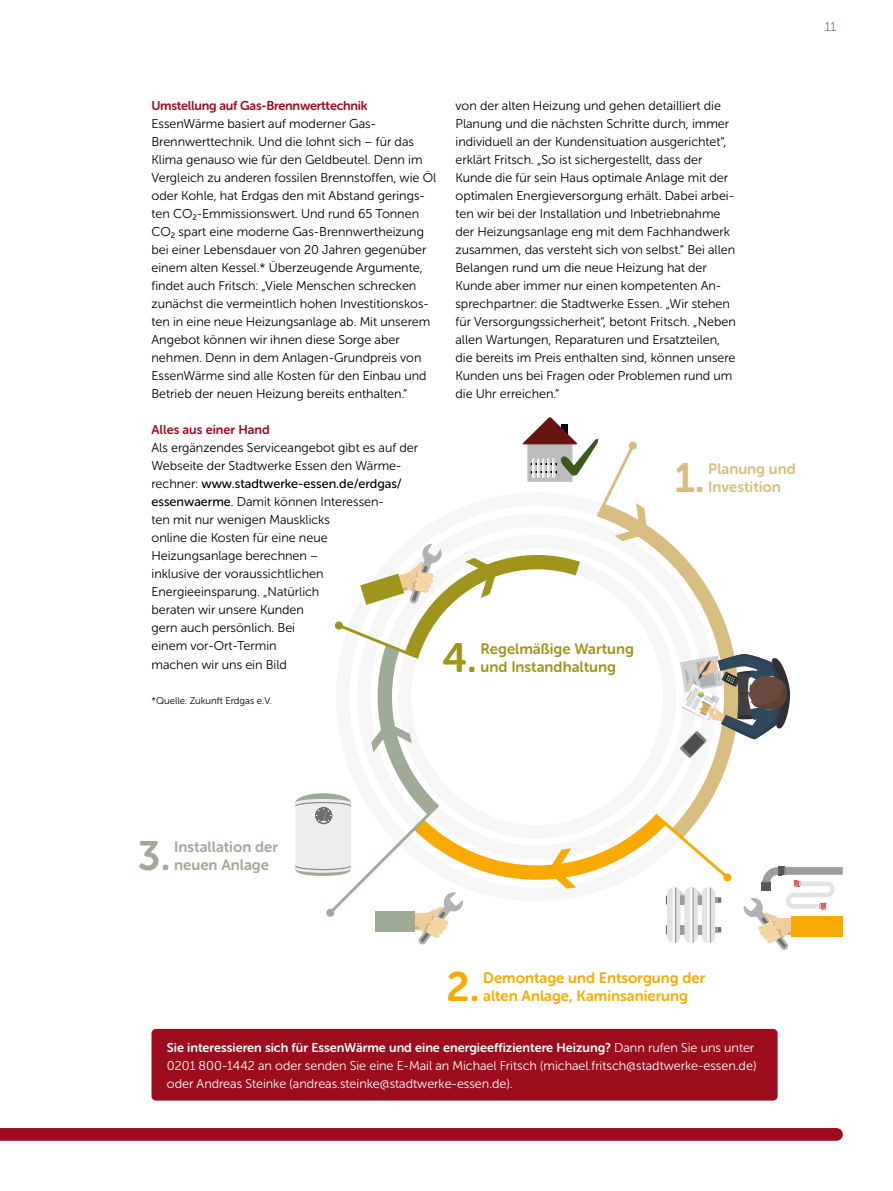
<style>
.page{position:relative;width:893px;height:1191px;background:#fff}
.page>*{position:absolute;margin:0;border:0;box-sizing:border-box;transform-origin:0 0}
.t1{font:40.95px "Museo Sans Rounded 700";color:#a0951c}
.t2{font:40.95px "Museo Sans Rounded 700";color:#d8bd80}
.t3{font:40.95px "Museo Sans Rounded 700";color:#f8aa00}
.t4{font:40.95px "Museo Sans Rounded 700";color:#9dab97}
.t5{font:15px/18px "Museo Sans Rounded 700";color:#f8aa00}
.t6{font:15px/18px "Museo Sans Rounded 700";color:#a0951c}
.t7{font:15px/18px "Museo Sans Rounded 700";color:#9dab97}
.t8{font:15px/18px "Museo Sans Rounded 700";color:#d8bd80}
.t9{font:12.75px/18px "Museo Sans Rounded 300";color:#000}
.t10{font:12.75px/18px "Museo Sans Rounded 300";color:#fff}
.t11{font:12.75px "Museo Sans Rounded 700";color:#fff}
.t12{font:12.75px "Museo Sans Rounded 500";color:#000}
.t13{font:12.75px "Museo Sans Rounded 700";letter-spacing:-.02em;color:#9d0d1d}
.t14{font:12.75px "Museo Sans Rounded 700";color:#9d0d1d}
.t15{font:12.75px "Museo Sans Rounded 300";color:#857769}
.t16{font:9.75px "Museo Sans Rounded 300";color:#000}
.s1{font-family:"Museo Sans Rounded 300"}
.s2{font-family:"Museo Sans Rounded 500"}
</style>
<div class="page">
<svg style="left:0;top:1128px;width:843px;height:12px;background:#9d0e1e"></svg>
<svg style="left:295px;top:417px;width:548px;height:533px"></svg>
<div style="left:151px;top:1029px;width:627px;height:71px;background:#9d0d1d;border-radius:4px"></div>
<p class="t13" style="left:151px;top:99px;width:218px">Umstellung auf Gas-Brennwerttechnik</p>
<p class="t9" style="left:151px;top:115px;width:286px">EssenWärme basiert auf moderner Gas-Brennwerttechnik. Und die lohnt sich – für das Klima genauso wie für den Geldbeutel. Denn im Vergleich zu anderen fossilen Brennstoffen, wie Öl oder Kohle, hat Erdgas den mit Abstand gerings&shy;ten CO₂-Emmissionswert. Und rund 65 Tonnen CO₂ spart eine moderne Gas-Brennwertheizung bei einer Lebensdauer von 20 Jahren gegenüber einem alten Kessel.* Überzeugende Argumente, findet auch Fritsch: „Viele Menschen schrecken zunächst die vermeintlich hohen Investitionskos&shy;ten in eine neue Heizungsanlage ab. Mit unserem Angebot können wir ihnen diese Sorge aber nehmen. Denn in dem Anlagen-Grundpreis von EssenWärme sind alle Kosten für den Einbau und Betrieb der neuen Heizung bereits enthalten.“</p>
<p class="t14" style="left:151px;top:423px;width:120px">Alles aus einer Hand</p>
<p class="t9" style="left:151px;top:439px;width:268px">Als ergänzendes Serviceangebot gibt es auf der<br>Webseite der Stadtwerke Essen den Wärme-</p>
<p class="t12" style="left:151px;top:477px;width:252px"><span class="s1">rechner:</span> www.stadtwerke-essen.de/erdgas/</p>
<p class="t9" style="left:151px;top:493px;width:234px"><span class="s2">essenwaerme</span>. Damit können Interessen&shy;ten mit nur wenigen Mausklicks<br>online die Kosten für eine neue<br>Heizungsanlage berechnen –<br>inklusive der voraussichtlichen<br>Energieeinsparung. „Natürlich<br>beraten wir unsere Kunden<br>gern auch persönlich. Bei<br>einem vor-Ort-Termin<br>machen wir uns ein Bild</p>
<p class="t9" style="left:455px;top:97px;width:282px">von der alten Heizung und gehen detailliert die Planung und die nächsten Schritte durch, immer individuell an der Kundensituation ausgerichtet“, erklärt Fritsch. „So ist sichergestellt, dass der Kunde die für sein Haus optimale Anlage mit der optimalen Energieversorgung erhält. Dabei arbei&shy;ten wir bei der Installation und Inbetriebnahme der Heizungsanlage eng mit dem Fachhandwerk zusammen, das versteht sich von selbst.“ Bei allen Belangen rund um die neue Heizung hat der Kunde aber immer nur einen kompetenten An&shy;sprechpartner: die Stadtwerke Essen. „Wir stehen für Versorgungssicherheit“, betont Fritsch. „Neben allen Wartungen, Reparaturen und Ersatzteilen, die bereits im Preis enthalten sind, können unsere Kunden uns bei Fragen oder Problemen rund um die Uhr erreichen.“</p>
<h1 class="t2" style="left:675px;top:455px;width:31px">1.</h1>
<p class="t8" style="left:708px;top:460px;width:89px">Planung und<br>Investition</p>
<h1 class="t1" style="left:442px;top:635px;width:36px">4.</h1>
<p class="t6" style="left:481px;top:640px;width:155px">Regelmäßige Wartung und Instandhaltung</p>
<p class="t16" style="left:151px;top:696px;width:122px">*Quelle: Zukunft Erdgas e. V.</p>
<p class="t15" style="left:825px;top:19px;width:13px">11</p>
<h1 class="t4" style="left:138px;top:833px;width:34px">3.</h1>
<p class="t7" style="left:174px;top:838px;width:105px">Installation der neuen Anlage</p>
<h1 class="t3" style="left:446px;top:964px;width:34px">2.</h1>
<p class="t5" style="left:483px;top:968px;width:224px">Demontage und Entsorgung der alten Anlage, Kaminsanierung</p>
<p class="t11" style="left:167px;top:1040px;width:589px">Sie interessieren sich für EssenWärme und eine energieeffizientere Heizung? <span class="s1">Dann rufen Sie uns unter</span></p>
<p class="t10" style="left:167px;top:1057px;width:591px">0201 800-1442 an oder senden Sie eine E-Mail an Michael Fritsch (michael.fritsch@stadtwerke-essen.de) oder Andreas Steinke (andreas.steinke@stadtwerke-essen.de).</p>
</div>
